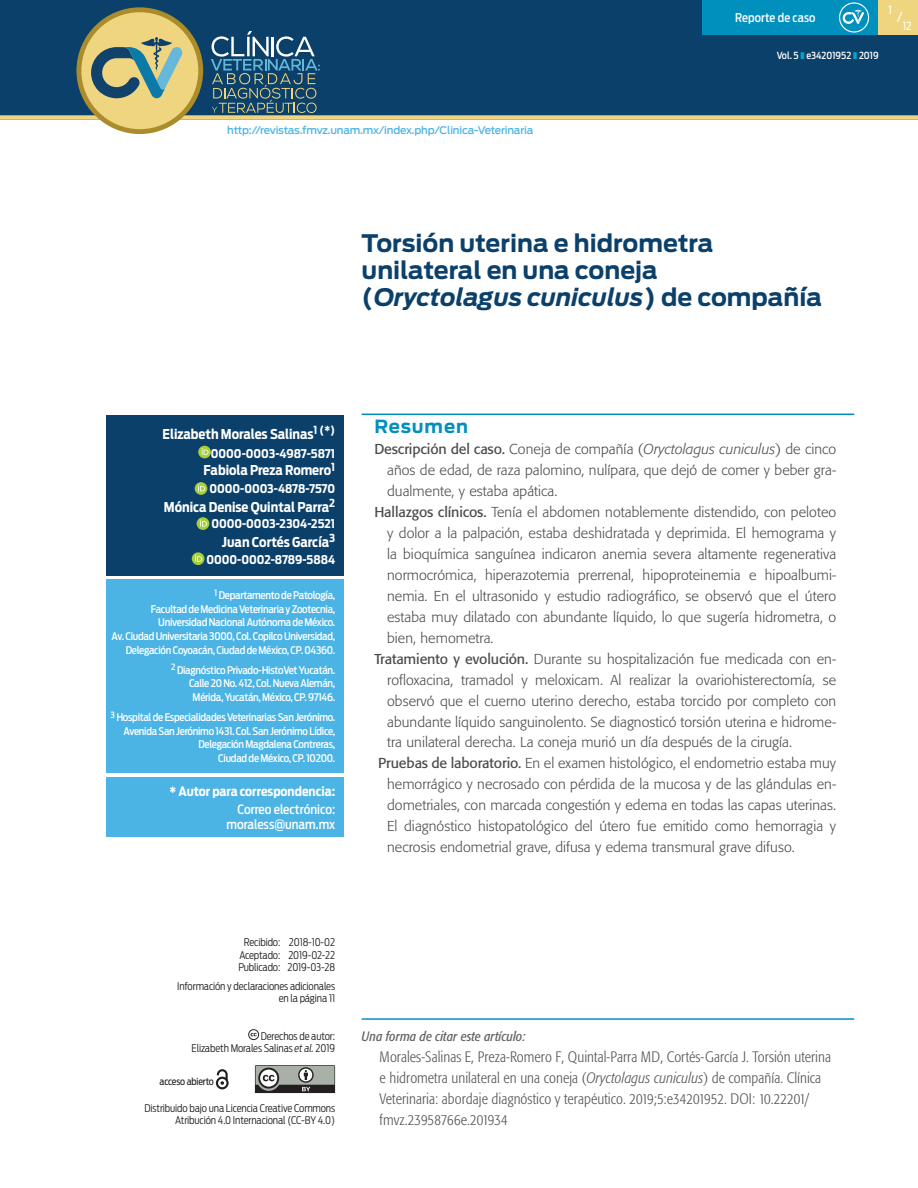
<style>
.page{position:relative;width:918px;height:1188px;background:#fff}
.page>*{position:absolute;margin:0;border:0;box-sizing:border-box;transform-origin:0 0}
._0_a_título{font:700 24px/27px "Antenna";color:#0b406a}
._02_sumario_a_titulo{font:700 18px "Antenna";letter-spacing:.05em;color:#0090be}
._0_b_keywords{font:300 condensed 15px/21px "Formata";letter-spacing:.005em;color:#57585a}
._02_sumario_b_texto{font:300 14.25px/21px "Formata";letter-spacing:.005em;color:#4b4c4d;text-align:justify}
._01_autores_a_nombre{font:700 13.5px "Antenna Cond";color:#fff}
._0_b_keywords-2{font:italic condensed 13.5px "Formata";letter-spacing:.005em;color:#636366}
.t1{font:13.5px "Antenna Cond";color:#fff}
._01_autores_c_correo{font:500 12.75px/15px "Antenna Cond";color:#fff;text-align:right}
._01_autores_c_correo-2{font:700 12.75px "Antenna Cond";color:#fff}
._01_autores_a_nombre-2{font:700 12px "Antenna Cond";color:#fff}
.t2{font:500 12px "Antenna Cond";letter-spacing:.01em;color:#fff}
.t3{font:11.25px "Antenna Cond";color:#fff}
._01_autores_b_pies{font:500 10.5px/13.6px "Antenna Cond";letter-spacing:-.025em;color:#fff;text-align:right}
._01_autores_b_pies-2{font:300 10.5px/12.5px "Antenna Cond";letter-spacing:-.01em;color:#231f20;text-align:right}
.t4{font:500 10.5px "Antenna";letter-spacing:-.02em;color:#4cb4e5}
.t5{font:500 9.75px "Antenna Cond";color:#fff}
._07_figura_pie{font:9.75px "Antenna Cond";letter-spacing:-.015em;color:#231f20}
.s1{font-style:italic}
.s2{font-weight:400}
</style>
<div class="page">
<div style="left:0;top:0;width:918px;height:119px;background:#0b406a"></div>
<div style="left:0;top:115px;width:918px;height:5px;background:#efd580"></div>
<div style="left:702px;top:0;width:185px;height:34px;background:#0090be"></div>
<div style="left:884px;top:0;width:34px;height:34px;background:#efd580"></div>
<svg style="left:839px;top:2px;width:30px;height:31px"></svg>
<div style="left:879px;top:0;width:8px;height:34px;background:#efd580"></div>
<svg style="left:76px;top:7px;width:127px;height:127px;background:#a68b30"></svg>
<div style="left:81px;top:12px;width:117px;height:117px;background:#efd580;border-radius:50%"></div>
<img style="left:91px;top:47px;width:32px;height:51px">
<img style="left:165px;top:47px;width:18px;height:41px">
<img style="left:123px;top:47px;width:42px;height:51px">
<svg style="left:141px;top:37px;width:31px;height:35px"></svg>
<svg style="left:211px;top:31px;width:109px;height:82px"></svg>
<svg style="left:248px;top:1029px;width:11px;height:11px"></svg>
<svg style="left:216px;top:1069px;width:13px;height:20px"></svg>
<div style="left:144px;top:1066px;width:101px;height:27px;border:1px solid #fff"></div>
<svg style="left:255px;top:1065px;width:80px;height:28px;background:#80827f"></svg>
<div style="left:106px;top:579px;width:238px;height:194px;background:#4cb4e5"></div>
<div style="left:106px;top:778px;width:238px;height:59px;background:#4cb4e5"></div>
<hr style="left:362px;top:414px;width:492px;height:1px;background:#0090be">
<div style="left:106px;top:415px;width:238px;height:160px;background:#0b406a"></div>
<svg style="left:198px;top:446px;width:13px;height:12px"></svg>
<svg style="left:202px;top:448px;width:7px;height:7px"></svg>
<svg style="left:195px;top:482px;width:12px;height:13px"></svg>
<svg style="left:198px;top:484px;width:7px;height:7px"></svg>
<svg style="left:197px;top:517px;width:12px;height:13px"></svg>
<svg style="left:200px;top:520px;width:7px;height:6px"></svg>
<div style="left:192px;top:552px;width:12px;height:13px;background:#a6cf38;border-radius:50%"></div>
<svg style="left:195px;top:555px;width:7px;height:7px"></svg>
<hr style="left:362px;top:1018px;width:492px;height:2px;background:#0090be">
<p class="t4" style="left:227px;top:123px;width:308px">http://revistas.fmvz.unam.mx/index.php/Clinica-Veterinaria</p>
<p class="t2" style="left:735px;top:10px;width:82px">Reporte de caso</p>
<p class="t5" style="left:777px;top:50px;width:103px">Vol. 5 e34201952 2019</p>
<p class="t3" style="left:889px;top:3px;width:5px">1</p>
<p class="t1" style="left:897px;top:9px;width:7px">/</p>
<p class="t3" style="left:903px;top:19px;width:10px">12</p>
<p class="_0_a_título" style="left:362px;top:230px;width:462px">Torsión uterina e hidrometra unilateral en una coneja (<span class="s1">Oryctolagus cuniculus</span>) de compañía</p>
<p class="_01_autores_a_nombre" style="left:163px;top:426px;width:174px">Elizabeth Morales Salinas<sup>1</sup> <sup>(*)</sup></p>
<p class="_01_autores_a_nombre-2" style="left:211px;top:447px;width:126px">0000-0003-4987-5871</p>
<p class="_01_autores_a_nombre" style="left:204px;top:462px;width:133px">Fabiola Preza Romero<sup>1</sup></p>
<p class="_01_autores_a_nombre-2" style="left:209px;top:482px;width:127px">0000-0003-4878-7570</p>
<p class="_01_autores_a_nombre" style="left:164px;top:499px;width:173px">Mónica Denise Quintal Parra<sup>2</sup></p>
<p class="_01_autores_a_nombre-2" style="left:211px;top:517px;width:125px">0000-0003-2304-2521</p>
<p class="_01_autores_a_nombre" style="left:222px;top:534px;width:115px">Juan Cortés García<sup>3</sup></p>
<p class="_01_autores_a_nombre-2" style="left:206px;top:552px;width:130px">0000-0002-8789-5884</p>
<p class="_01_autores_b_pies" style="left:112px;top:589px;width:225px"><sup>1</sup> Departamento de Patología,<br>Facultad de Medicina Veterinaria y Zootecnia, Universidad Nacional Autónoma de México.<br>Av. Ciudad Universitaria 3000, Col. Copilco Universidad, Delegación Coyoacán, Ciudad de México, CP. 04360.</p>
<p class="_01_autores_b_pies" style="left:171px;top:663px;width:166px"><sup>2</sup> Diagnóstico Privado-HistoVet Yucatán.<br>Calle 20 No. 412, Col. Nueva Alemán,<br>Mérida, Yucatán, México, CP. 97146.</p>
<p class="_01_autores_b_pies" style="left:111px;top:711px;width:226px"><sup>3</sup> Hospital de Especialidades Veterinarias San Jerónimo.<br>Avenida San Jerónimo 1431. Col. San Jerónimo Lídice, Delegación Magdalena Contreras,<br>Ciudad de México, CP. 10200.</p>
<p class="_01_autores_c_correo-2" style="left:170px;top:784px;width:167px">* Autor para correspondencia:</p>
<p class="_01_autores_c_correo" style="left:227px;top:802px;width:110px">Correo electrónico: moraless@unam.mx</p>
<p class="_02_sumario_a_titulo" style="left:374px;top:416px;width:95px">Resumen</p>
<p class="_02_sumario_b_texto" style="left:387px;top:439px;width:451px;text-indent:-13px"><span class="s2">Descripción del caso.</span> Coneja de compañía (<span class="s1">Oryctolagus cuniculus</span>) de cinco años de edad, de raza palomino, nulípara, que dejó de comer y beber gra&shy;dualmente, y estaba apática.</p>
<p class="_02_sumario_b_texto" style="left:387px;top:502px;width:451px;text-indent:-13px"><span class="s2">Hallazgos clínicos.</span> Tenía el abdomen notablemente distendido, con peloteo y dolor a la palpación, estaba deshidratada y deprimida. El hemograma y la bioquímica sanguínea indicaron anemia severa altamente regenerativa normocrómica, hiperazotemia prerrenal, hipoproteinemia e hipoalbumi&shy;nemia. En el ultrasonido y estudio radiográfico, se observó que el útero estaba muy dilatado con abundante líquido, lo que sugería hidrometra, o bien, hemometra.</p>
<p class="_02_sumario_b_texto" style="left:387px;top:648px;width:451px;text-indent:-13px"><span class="s2">Tratamiento y evolución.</span> Durante su hospitalización fue medicada con en&shy;rofloxacina, tramadol y meloxicam. Al realizar la ovariohisterectomía, se observó que el cuerno uterino derecho, estaba torcido por completo con abundante líquido sanguinolento. Se diagnosticó torsión uterina e hidrome&shy;tra unilateral derecha. La coneja murió un día después de la cirugía.</p>
<p class="_02_sumario_b_texto" style="left:387px;top:753px;width:451px;text-indent:-9px"><span class="s2">Pruebas de laboratorio.</span> En el examen histológico, el endometrio estaba muy hemorrágico y necrosado con pérdida de la mucosa y de las glándulas en&shy;dometriales, con marcada congestión y edema en todas las capas uterinas.<br>El diagnóstico histopatológico del útero fue emitido como hemorragia y necrosis endometrial grave, difusa y edema transmural grave difuso.</p>
<p class="_01_autores_b_pies-2" style="left:244px;top:936px;width:93px">Recibido: 2018-10-02</p>
<p class="_01_autores_b_pies-2" style="left:239px;top:949px;width:97px">Aceptado: 2019-02-22</p>
<p class="_01_autores_b_pies-2" style="left:238px;top:961px;width:98px">Publicado: 2019-03-28</p>
<p class="_01_autores_b_pies-2" style="left:177px;top:980px;width:159px">Información y declaraciones adicionales en la página 11</p>
<p class="_01_autores_b_pies-2" style="left:192px;top:1030px;width:145px">Derechos de autor:<br>Elizabeth Morales Salinas <span class="s1">et al.</span> 2019</p>
<p class="_07_figura_pie" style="left:160px;top:1076px;width:56px">acceso abierto</p>
<p class="_01_autores_b_pies-2" style="left:145px;top:1102px;width:192px">Distribuido bajo una Licencia Creative Commons<br>Atribución 4.0 Internacional (CC-BY 4.0)</p>
<p class="_0_b_keywords-2" style="left:362px;top:1028px;width:165px">Una forma de citar este artículo:</p>
<p class="_0_b_keywords" style="left:380px;top:1046px;width:453px">Morales-Salinas E, Preza-Romero F, Quintal-Parra MD, Cortés-García J. Torsión uterina e hidrometra unilateral en una coneja (<span class="s1">Oryctolagus cuniculus</span>) de compañía. Clínica Veterinaria: abordaje diagnóstico y terapéutico. 2019;5:e34201952. DOI: 10.22201/ fmvz.23958766e.201934</p>
</div>
